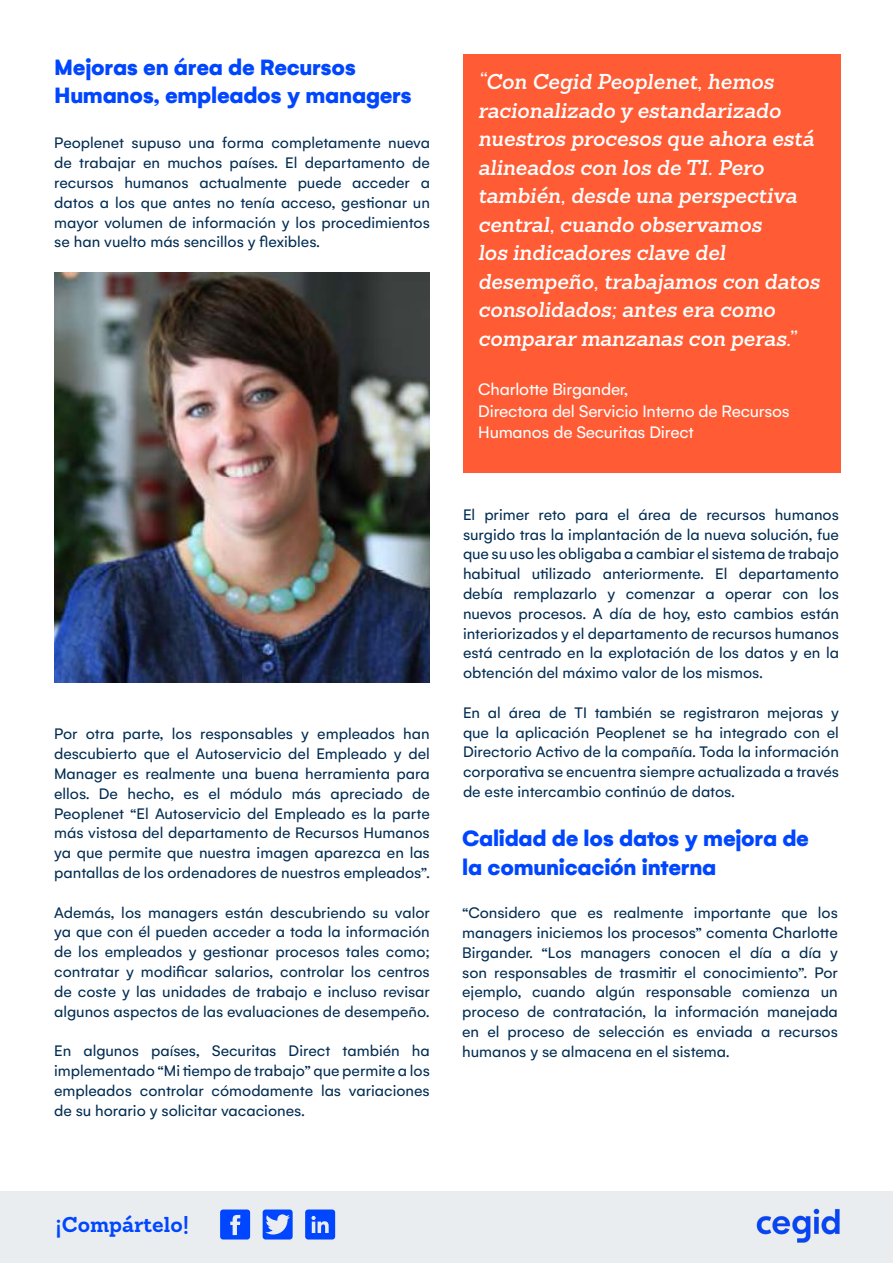
<style>
.page{position:relative;width:893px;height:1263px;background:#fff}
.page>*{position:absolute;margin:0;border:0;box-sizing:border-box;transform-origin:0 0}
.t1{font:900 24px/28.8px "Gelion";letter-spacing:-.01em;color:#0046fe}
.t2{font:italic 600 21px/28.5px "Sanchez";color:#fff}
.t3{font:700 21px "Sanchez";color:#0046fe}
.t4{font:18px "Gelion";letter-spacing:-.01em;color:#fff}
.t5{font:16.5px/19.8px "Gelion";color:#002c52;text-align:justify}
</style>
<div class="page">
<div style="left:0;top:1191px;width:893px;height:72px;background:#eaedf0"></div>
<img style="left:756px;top:1208px;width:84px;height:35px">
<svg style="left:220px;top:1209px;width:30px;height:30px"></svg>
<svg style="left:263px;top:1209px;width:30px;height:30px"></svg>
<svg style="left:305px;top:1209px;width:30px;height:30px"></svg>
<div style="left:463px;top:54px;width:378px;height:419px;background:#ff5c35"></div>
<img style="left:54px;top:273px;width:376px;height:410px">
<p class="t1" style="left:54px;top:52px;width:303px">Mejoras en área de Recursos</p>
<p class="t1" style="left:54px;top:81px;width:359px">Humanos, empleados y managers</p>
<p class="t5" style="left:54px;top:133px;width:377px">Peoplenet supuso una forma completamente nueva de trabajar en muchos países. El departamento de recursos humanos actualmente puede acceder a datos a los que antes no tenía acceso, gestionar un mayor volumen de información y los procedimientos se han vuelto más sencillos y flexibles.</p>
<p class="t5" style="left:54px;top:724px;width:377px">Por otra parte, los responsables y empleados han descubierto que el Autoservicio del Empleado y del Manager es realmente una buena herramienta para ellos. De hecho, es el módulo más apreciado de Peoplenet “El Autoservicio del Empleado es la parte más vistosa del departamento de Recursos Humanos ya que permite que nuestra imagen aparezca en las pantallas de los ordenadores de nuestros empleados”.</p>
<p class="t5" style="left:54px;top:902px;width:377px">Además, los managers están descubriendo su valor ya que con él pueden acceder a toda la información de los empleados y gestionar procesos tales como; contratar y modificar salarios, controlar los centros de coste y las unidades de trabajo e incluso revisar algunos aspectos de las evaluaciones de desempeño.</p>
<p class="t5" style="left:54px;top:1041px;width:377px">En algunos países, Securitas Direct también ha implementado “Mi tiempo de trabajo” que permite a los empleados controlar cómodamente las variaciones de su horario y solicitar vacaciones.</p>
<p class="t2" style="left:478px;top:67px;width:297px">“Con Cegid Peoplenet, hemos</p>
<p class="t2" style="left:478px;top:96px;width:304px">racionalizado y estandarizado</p>
<p class="t2" style="left:478px;top:124px;width:337px">nuestros procesos que ahora está</p>
<p class="t2" style="left:478px;top:153px;width:343px">alineados con los de TI. Pero también, desde una perspectiva central, cuando observamos<br>los indicadores clave del desempeño, trabajamos con datos consolidados; antes era como comparar manzanas con peras.”</p>
<p class="t4" style="left:478px;top:379px;width:151px">Charlotte Birgander,</p>
<p class="t4" style="left:478px;top:400px;width:313px">Directora del Servicio Interno de Recursos</p>
<p class="t4" style="left:478px;top:422px;width:217px">Humanos de Securitas Direct</p>
<p class="t5" style="left:463px;top:504px;width:377px">El primer reto para el área de recursos humanos surgido tras la implantación de la nueva solución, fue que su uso les obligaba a cambiar el sistema de trabajo habitual utilizado anteriormente. El departamento debía remplazarlo y comenzar a operar con los nuevos procesos. A día de hoy, esto cambios están interiorizados y el departamento de recursos humanos está centrado en la explotación de los datos y en la obtención del máximo valor de los mismos.</p>
<p class="t5" style="left:463px;top:702px;width:377px">En al área de TI también se registraron mejoras y que la aplicación Peoplenet se ha integrado con el Directorio Activo de la compañía. Toda la información corporativa se encuentra siempre actualizada a través de este intercambio continúo de datos.</p>
<p class="t1" style="left:462px;top:824px;width:348px">Calidad de los datos y mejora de la comunicación interna</p>
<p class="t5" style="left:462px;top:903px;width:377px">“Considero que es realmente importante que los managers iniciemos los procesos” comenta Charlotte Birgander. “Los managers conocen el día a día y son responsables de trasmitir el conocimiento”. Por ejemplo, cuando algún responsable comienza un proceso de contratación, la información manejada en el proceso de selección es enviada a recursos humanos y se almacena en el sistema.</p>
<p class="t3" style="left:55px;top:1210px;width:135px">¡Compártelo!</p>
</div>
